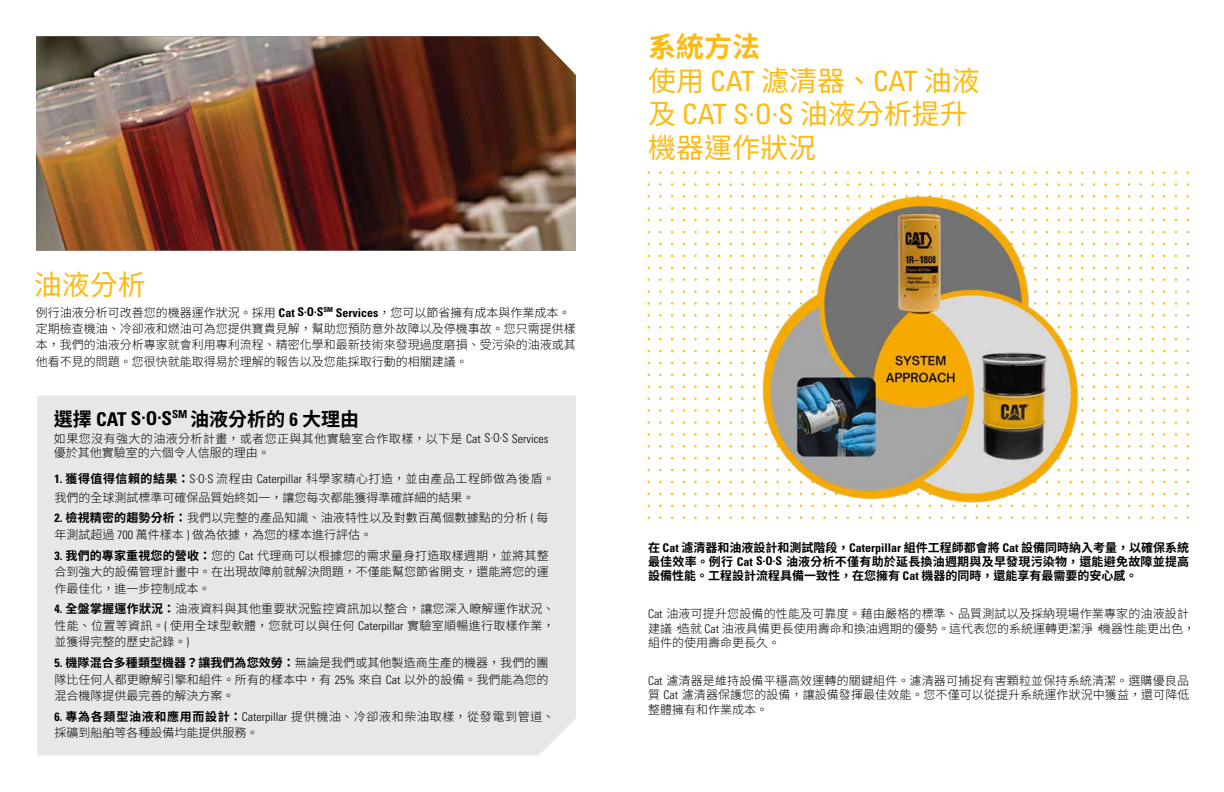
<style>
.page{position:relative;width:1224px;height:792px;background:#fff}
.page>*{position:absolute;margin:0;border:0;box-sizing:border-box;transform-origin:0 0}
.t1{font:28px/33.6px "Noto Sans CJ Ktc";color:#fdba11}
.t2{font:condensed 28px "Univers LT Std";color:#fdba11}
.t3{font:700 19px "Noto Sans CJ Ktc";color:#000}
.t4{font:300 12px/16.4px "Noto Sans CJ Ktc";color:#000}
.t5{font:700 12px/14.4px "Noto Sans CJ Ktc";color:#000;text-align:justify}
.t6{font:300 12px/14.4px "Noto Sans CJ Ktc";letter-spacing:.035em;color:#000}
.t7{font:300 12px/16.4px "Noto Sans CJ Ktc";letter-spacing:.03em;color:#000}
.s1{font-family:"Univers LT Std";font-weight:700;font-stretch:condensed}
.s2{font-family:"Univers LT Std";font-stretch:condensed}
.s3{font-weight:700}
.s4{font-family:"Noto Sans CJ Ktc";font-stretch:normal}
</style>
<div class="page">
<img style="left:36px;top:36px;width:540px;height:215px">
<div style="left:37px;top:396px;width:539px;height:360px;background:#e6e7e8"></div>
<img style="left:762px;top:195px;width:321px;height:312px">
<h1 class="t1" style="left:34px;top:269px;width:113px">油液分析</h1>
<p class="t4" style="left:36px;top:304px;width:541px">例行油液分析可改善您的機器運作狀況。採用 <span class="s1">Cat S·O·S</span><sup>SM</sup> <span class="s1">Services</span>，您可以節省擁有成本與作業成本。定期檢查機油、冷卻液和燃油可為您提供寶貴見解，幫助您預防意外故障以及停機事故。您只需提供樣本，我們的油液分析專家就會利用專利流程、精密化學和最新技術來發現過度磨損、受污染的油液或其他看不見的問題。您很快就能取得易於理解的報告以及您能採取行動的相關建議。</p>
<h2 class="t3" style="left:54px;top:408px;width:307px">選擇 <span class="s2">CAT S</span><sup>·</sup><span class="s2">O</span><sup>·</sup><span class="s2">S</span><sup>SM</sup> 油液分析的 <span class="s2">6</span> 大理由</h2>
<p class="t6" style="left:54px;top:432px;width:496px">如果您沒有強大的油液分析計畫，或者您正與其他實驗室合作取樣，以下是 <span class="s2">Cat S·O·S Services</span>優於其他實驗室的六個令人信服的理由。</p>
<p class="t4" style="left:54px;top:470px;width:502px;line-height:18.4px"><span class="s1">1.</span> <span class="s3">獲得值得信賴的結果：</span><span class="s2">S·O·S</span> 流程由 <span class="s2">Caterpillar</span> 科學家精心打造，並由產品工程師做為後盾。我們的全球測試標準可確保品質始終如一，讓您每次都能獲得準確詳細的結果。</p>
<p class="t4" style="left:55px;top:510px;width:496px"><span class="s1">2.</span> <span class="s3">檢視精密的趨勢分析：</span>我們以完整的產品知識、油液特性以及對數百萬個數據點的分析 <span class="s2">(</span> 每年測試超過 <span class="s2">700</span> 萬件樣本 <span class="s2">)</span> 做為依據，為您的樣本進行評估。</p>
<p class="t4" style="left:54px;top:547px;width:496px;text-align:justify"><span class="s1">3.</span> <span class="s3">我們的專家重視您的營收：</span>您的 <span class="s2">Cat</span> 代理商可以根據您的需求量身打造取樣週期，並將其整合到強大的設備管理計畫中。在出現故障前就解決問題，不僅能幫您節省開支，還能將您的運作最佳化，進一步控制成本。</p>
<p class="t4" style="left:54px;top:601px;width:502px;text-align:justify"><span class="s1">4.</span> <span class="s3">全盤掌握運作狀況：</span>油液資料與其他重要狀況監控資訊加以整合，讓您深入瞭解運作狀況、性能、位置等資訊。<span class="s2">(</span> 使用全球型軟體，您就可以與任何 <span class="s2">Caterpillar</span> 實驗室順暢進行取樣作業，並獲得完整的歷史記錄。<span class="s2">)</span></p>
<p class="t4" style="left:54px;top:655px;width:496px;text-align:justify"><span class="s1">5.</span> <span class="s3">機隊混合多種類型機器？讓我們為您效勞：</span>無論是我們或其他製造商生產的機器，我們的團隊比任何人都更瞭解引擎和組件。所有的樣本中，有 <span class="s2">25%</span> 來自 <span class="s2">Cat</span> 以外的設備。我們能為您的混合機隊提供最完善的解決方案。</p>
<p class="t7" style="left:54px;top:709px;width:502px"><span class="s1">6.</span> <span class="s3">專為各類型油液和應用而設計：</span><span class="s2">Caterpillar</span> 提供機油、冷卻液和柴油取樣，從發電到管道、採礦到船舶等各種設備均能提供服務。</p>
<h1 class="t1" style="left:648px;top:31px;width:333px"><span class="s3">系統方法<br></span>使用 <span class="s2">CAT</span> 濾清器、<span class="s2">CAT</span> 油液</h1>
<h1 class="t2" style="left:648px;top:97px;width:321px"><span class="s4">及</span> CAT S.O.S <span class="s4">油液分析提升</span></h1>
<h1 class="t1" style="left:648px;top:131px;width:169px">機器運作狀況</h1>
<p class="t5" style="left:648px;top:540px;width:543px">在 <span class="s2">Cat</span> 濾清器和油液設計和測試階段，<span class="s2">Caterpillar</span> 組件工程師都會將 <span class="s2">Cat</span> 設備同時納入考量，以確保系統最佳效率。例行 <span class="s2">Cat S·O·S</span> 油液分析不僅有助於延長換油週期與及早發現污染物，還能避免故障並提高設備性能。工程設計流程具備一致性，在您擁有 <span class="s2">Cat</span> 機器的同時，還能享有最需要的安心感。</p>
<p class="t4" style="left:648px;top:607px;width:549px;line-height:14.4px"><span class="s2">Cat</span> 油液可提升您設備的性能及可靠度。藉由嚴格的標準、品質測試以及採納現場作業專家的油液設計建議，造就 <span class="s2">Cat</span> 油液具備更長使用壽命和換油週期的優勢。這代表您的系統運轉更潔淨，機器性能更出色，組件的使用壽命更長久。</p>
<p class="t4" style="left:648px;top:673px;width:543px;line-height:14.4px;text-align:justify"><span class="s2">Cat</span> 濾清器是維持設備平穩高效運轉的關鍵組件。濾清器可捕捉有害顆粒並保持系統清潔。選購優良品質 <span class="s2">Cat</span> 濾清器保護您的設備，讓設備發揮最佳效能。您不僅可以從提升系統運作狀況中獲益，還可降低整體擁有和作業成本。</p>
</div>
